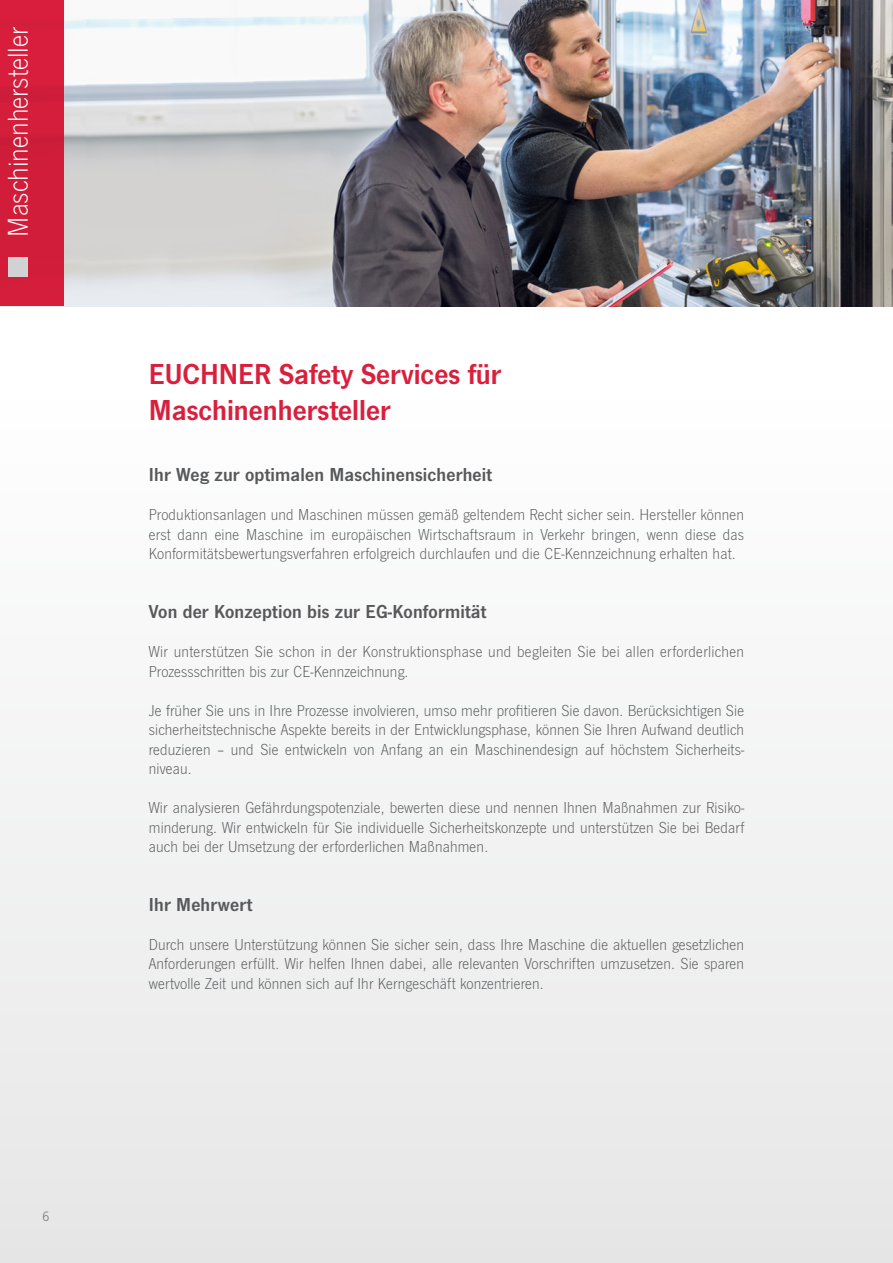
<style>
.page{position:relative;width:893px;height:1263px;background:#fff}
.page>*{position:absolute;margin:0;border:0;box-sizing:border-box;transform-origin:0 0}
.t1{font:30px/36px "News Got Dem";color:#da1f3d}
.t2{font:300 29.7px "News Got";color:#fff}
.t3{font:19.5px "News Got Dem";letter-spacing:.01em;color:#57585a}
.t4{font:300 16.5px/19.5px "News Got";letter-spacing:.01em;color:#57585a;text-align:justify}
.t5{font:12px "News Gothic Std";color:#808285}
</style>
<div class="page">
<div style="left:0;top:397px;width:893px;height:866px;background:#f2f2f3"></div>
<img style="left:64px;top:0;width:829px;height:306px">
<div style="left:0;top:0;width:64px;height:306px;background:#d21d3b"></div>
<div style="left:8px;top:257px;width:20px;height:20px;background:#d1d2d4"></div>
<h2 class="t2" style="left:2px;top:237px;width:211px;rotate:-90deg">Maschinenhersteller</h2>
<p class="t5" style="left:43px;top:1209px;width:8px">6</p>
<h1 class="t1" style="left:149px;top:356px;width:354px">EUCHNER Safety Services für<br>Maschinenhersteller</h1>
<p class="t3" style="left:149px;top:464px;width:345px">Ihr Weg zur optimalen Maschinensicherheit</p>
<p class="t4" style="left:149px;top:505px;width:597px">Produktionsanlagen und Maschinen müssen gemäß geltendem Recht sicher sein. Hersteller können erst dann eine Maschine im europäischen Wirtschaftsraum in Verkehr bringen, wenn diese das Konformitätsbewertungsverfahren erfolgreich durchlaufen und die CE-Kennzeichnung erhalten hat.</p>
<p class="t3" style="left:149px;top:600px;width:339px">Von der Konzeption bis zur EG-Konformität</p>
<p class="t4" style="left:149px;top:642px;width:597px">Wir unterstützen Sie schon in der Konstruktionsphase und begleiten Sie bei allen erforderlichen<br>Prozessschritten bis zur CE-Kennzeichnung.</p>
<p class="t4" style="left:149px;top:700px;width:597px">Je früher Sie uns in Ihre Prozesse involvieren, umso mehr profitieren Sie davon. Berücksichtigen Sie sicherheitstechnische Aspekte bereits in der Entwicklungsphase, können Sie Ihren Aufwand deutlich reduzieren – und Sie entwickeln von Anfang an ein Maschinendesign auf höchstem Sicherheits&shy;niveau.</p>
<p class="t4" style="left:149px;top:798px;width:597px">Wir analysieren Gefährdungspotenziale, bewerten diese und nennen Ihnen Maßnahmen zur Risiko&shy;minderung. Wir entwickeln für Sie individuelle Sicherheitskonzepte und unterstützen Sie bei Bedarf auch bei der Umsetzung der erforderlichen Maßnahmen.</p>
<p class="t3" style="left:149px;top:893px;width:105px">Ihr Mehrwert</p>
<p class="t4" style="left:149px;top:934px;width:597px">Durch unsere Unterstützung können Sie sicher sein, dass Ihre Maschine die aktuellen gesetzlichen Anforderungen erfüllt. Wir helfen Ihnen dabei, alle relevanten Vorschriften umzusetzen. Sie sparen wertvolle Zeit und können sich auf Ihr Kerngeschäft konzentrieren.</p>
</div>
